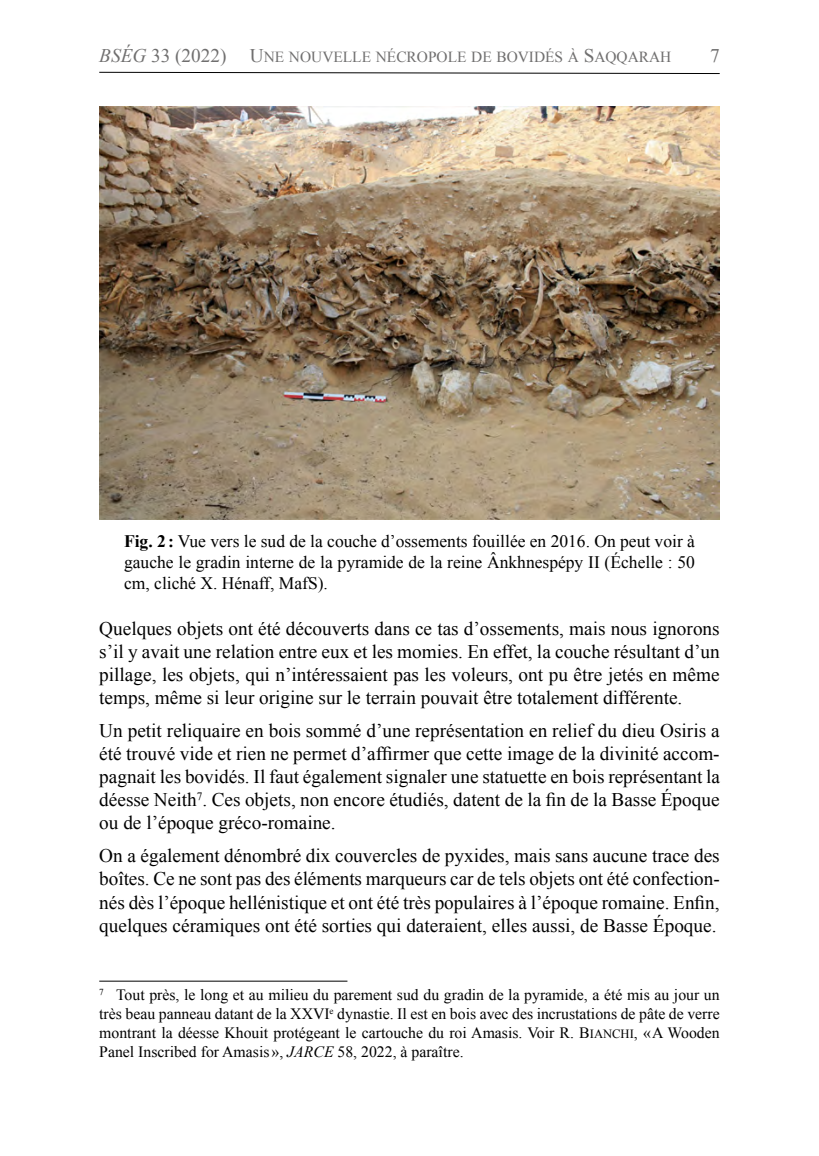
<style>
.page{position:relative;width:819px;height:1156px;background:#fff}
.page>*{position:absolute;margin:0;border:0;box-sizing:border-box;transform-origin:0 0}
.t1{font:19.25px/23.1px "Times New Roman";color:#000;text-align:justify}
.t2{font:19.25px "Times New Roman";color:#706f6f}
.t3{font:17.5px/21px "Times New Roman";color:#000;text-align:justify}
.t4{font:15.75px/18.9px "Times New Roman";color:#000;text-align:justify}
.t5{font:15.4px "Times New Roman PSMT SC800";color:#706f6f}
.s1{font-family:"Times New Roman";font-style:italic;font-size:19.25px}
.s2{font-family:"Times New Roman";font-size:19.25px}
.s3{font-size:19.25px}
.s4{font-weight:700}
.s5{font-family:"Times New Roman PSMT SC800"}
.s6{font-family:"Times New Roman PSMT SC800";font-size:12.6px}
.s7{font-style:italic}
</style>
<div class="page">
<svg style="left:99px;top:71px;width:621px;height:3px"></svg>
<img style="left:99px;top:106px;width:620px;height:414px">
<hr style="left:99px;top:981px;width:248px;height:1px;background:#000">
<p class="t5" style="left:99px;top:46px;width:573px"><span class="s1">BSÉG</span> <span class="s2">33 (2022)</span> <span class="s3">U</span>NE NOUVELLE NÉCROPOLE DE BOVIDÉS À <span class="s3">S</span>AQQARAH</p>
<p class="t2" style="left:710px;top:42px;width:11px">7</p>
<p class="t3" style="left:124px;top:530px;width:572px"><span class="s4">Fig. 2 :</span> Vue vers le sud de la couche d’ossements fouillée en 2016. On peut voir à gauche le gradin interne de la pyramide de la reine Ânkhnespépy II (Échelle : 50 cm, cliché X. Hénaff, MafS).</p>
<p class="t1" style="left:99px;top:616px;width:622px">Quelques objets ont été découverts dans ce tas d’ossements, mais nous ignorons s’il y avait une relation entre eux et les momies. En effet, la couche résultant d’un pillage, les objets, qui n’intéressaient pas les voleurs, ont pu être jetés en même temps, même si leur origine sur le terrain pouvait être totalement différente.</p>
<p class="t1" style="left:99px;top:719px;width:622px">Un petit reliquaire en bois sommé d’une représentation en relief du dieu Osiris a été trouvé vide et rien ne permet d’affirmer que cette image de la divinité accom&shy;pagnait les bovidés. Il faut également signaler une statuette en bois représentant la déesse Neith<sup>7</sup>. Ces objets, non encore étudiés, datent de la fin de la Basse Époque ou de l’époque gréco-romaine.</p>
<p class="t1" style="left:99px;top:844px;width:622px">On a également dénombré dix couvercles de pyxides, mais sans aucune trace des boîtes. Ce ne sont pas des éléments marqueurs car de tels objets ont été confection&shy;nés dès l’époque hellénistique et ont été très populaires à l’époque romaine. Enfin, quelques céramiques ont été sorties qui dateraient, elles aussi, de Basse Époque.</p>
<p class="t4" style="left:99px;top:985px;width:622px"><sup>7</sup> Tout près, le long et au milieu du parement sud du gradin de la pyramide, a été mis au jour un très beau panneau datant de la XXVI<sup>e</sup> dynastie. Il est en bois avec des incrustations de pâte de verre montrant la déesse Khouit protégeant le cartouche du roi Amasis. Voir R. <span class="s5">B</span><span class="s6">IANCHI</span>, «Α Wooden Panel Inscribed for Amasis», <span class="s7">JARCE</span> 58, 2022, à paraître.</p>
</div>
